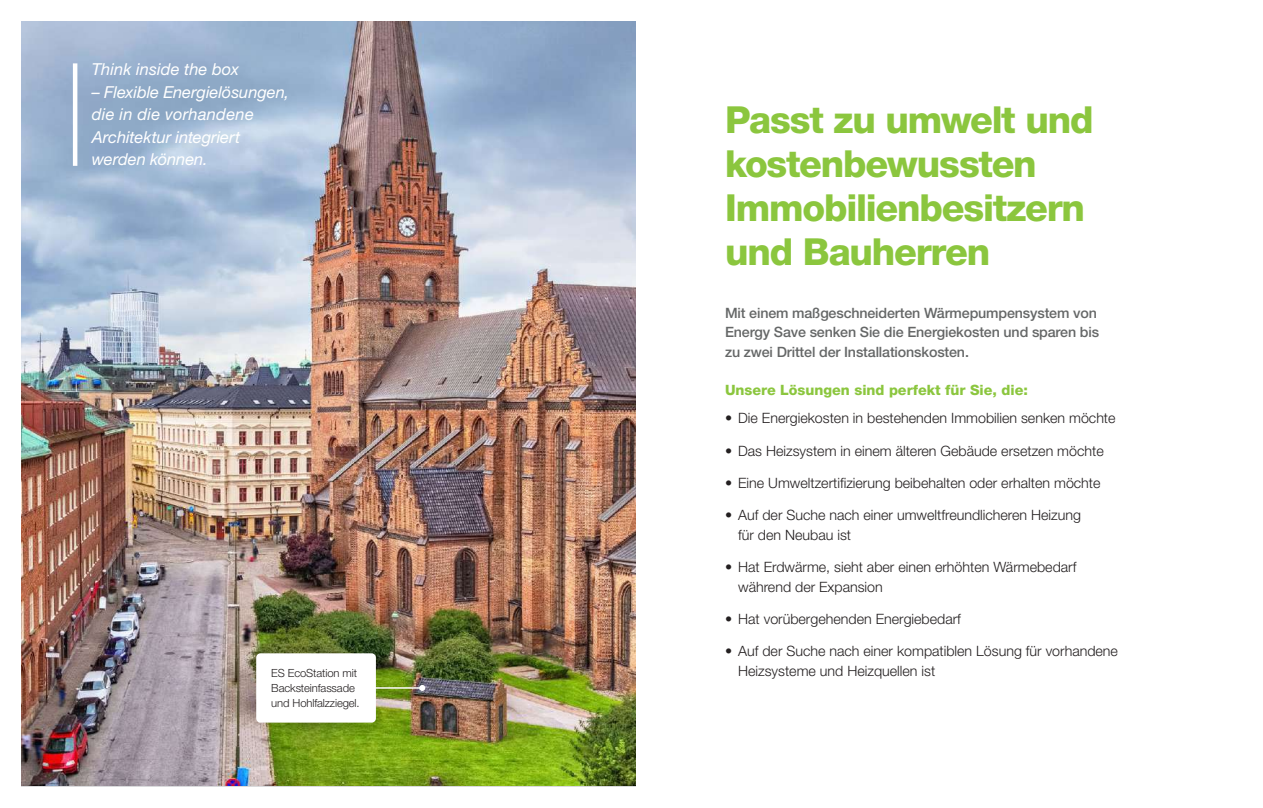
<style>
.page{position:relative;width:1263px;height:808px;background:#fff}
.page>*{position:absolute;margin:0;border:0;box-sizing:border-box;transform-origin:0 0}
.t1{font:800 37.35px/44.1px "Helvetica Neue LT Std";letter-spacing:-.03em;color:#8bc63e}
.t2{font:italic 16.5px/22.5px "Helvetica Neue LT Std";color:#fff}
.t3{font:300 14.25px/19.5px "Helvetica Neue LT Std";color:#231f20}
.t4{font:500 14.25px/19.5px "Helvetica Neue LT Std";letter-spacing:-.01em;color:#656767}
.t5{font:800 14.25px "Helvetica Neue LT Std";color:#8bc63e}
.t6{font:300 11.25px/15px "Helvetica Neue LT Std";letter-spacing:-.01em;color:#231f20}
</style>
<div class="page">
<img style="left:21px;top:21px;width:615px;height:765px">
<div style="left:256px;top:653px;width:120px;height:70px;background:#fff;border-radius:4px"></div>
<hr style="left:325px;top:687px;width:97px;height:2px;background:#fff">
<svg style="left:419px;top:685px;width:6px;height:6px"></svg>
<hr style="left:73px;top:63px;width:4px;height:103px;background:#fff">
<p class="t2" style="left:92px;top:58px;width:149px">Think inside the box</p>
<p class="t2" style="left:92px;top:80px;width:199px">– Flexible Energielösungen, die in die vorhandene<br>Architektur integriert werden können.</p>
<h1 class="t1" style="left:725px;top:97px;width:370px">Passt zu umwelt und kostenbewussten<br>Immobilienbesitzern und Bauherren</h1>
<p class="t4" style="left:725px;top:303px;width:376px">Mit einem maßgeschneiderten Wärmepumpensystem von<br>Energy Save senken Sie die Energiekosten und sparen bis zu zwei Drittel der Installationskosten.</p>
<p class="t5" style="left:725px;top:382px;width:304px">Unsere Lösungen sind perfekt für Sie, die:</p>
<p class="t3" style="left:725px;top:408px;width:392px">• Die Energiekosten in bestehenden Immobilien senken möchte</p>
<p class="t3" style="left:725px;top:441px;width:380px">• Das Heizsystem in einem älteren Gebäude ersetzen möchte</p>
<p class="t3" style="left:725px;top:473px;width:377px">• Eine Umweltzertifizierung beibehalten oder erhalten möchte</p>
<p class="t3" style="left:738px;top:505px;width:344px;text-indent:-13px">• Auf der Suche nach einer umweltfreundlicheren Heizung für den Neubau ist</p>
<p class="t3" style="left:738px;top:557px;width:340px;text-indent:-13px">• Hat Erdwärme, sieht aber einen erhöhten Wärmebedarf während der Expansion</p>
<p class="t3" style="left:725px;top:609px;width:237px">• Hat vorübergehenden Energiebedarf</p>
<p class="t3" style="left:725px;top:641px;width:394px">• Auf der Suche nach einer kompatiblen Lösung für vorhandene</p>
<p class="t6" style="left:271px;top:665px;width:87px">ES EcoStation mit</p>
<p class="t3" style="left:738px;top:660px;width:199px">Heizsysteme und Heizquellen ist</p>
<p class="t6" style="left:271px;top:680px;width:90px">Backsteinfassade und Hohlfalzziegel.</p>
</div>
